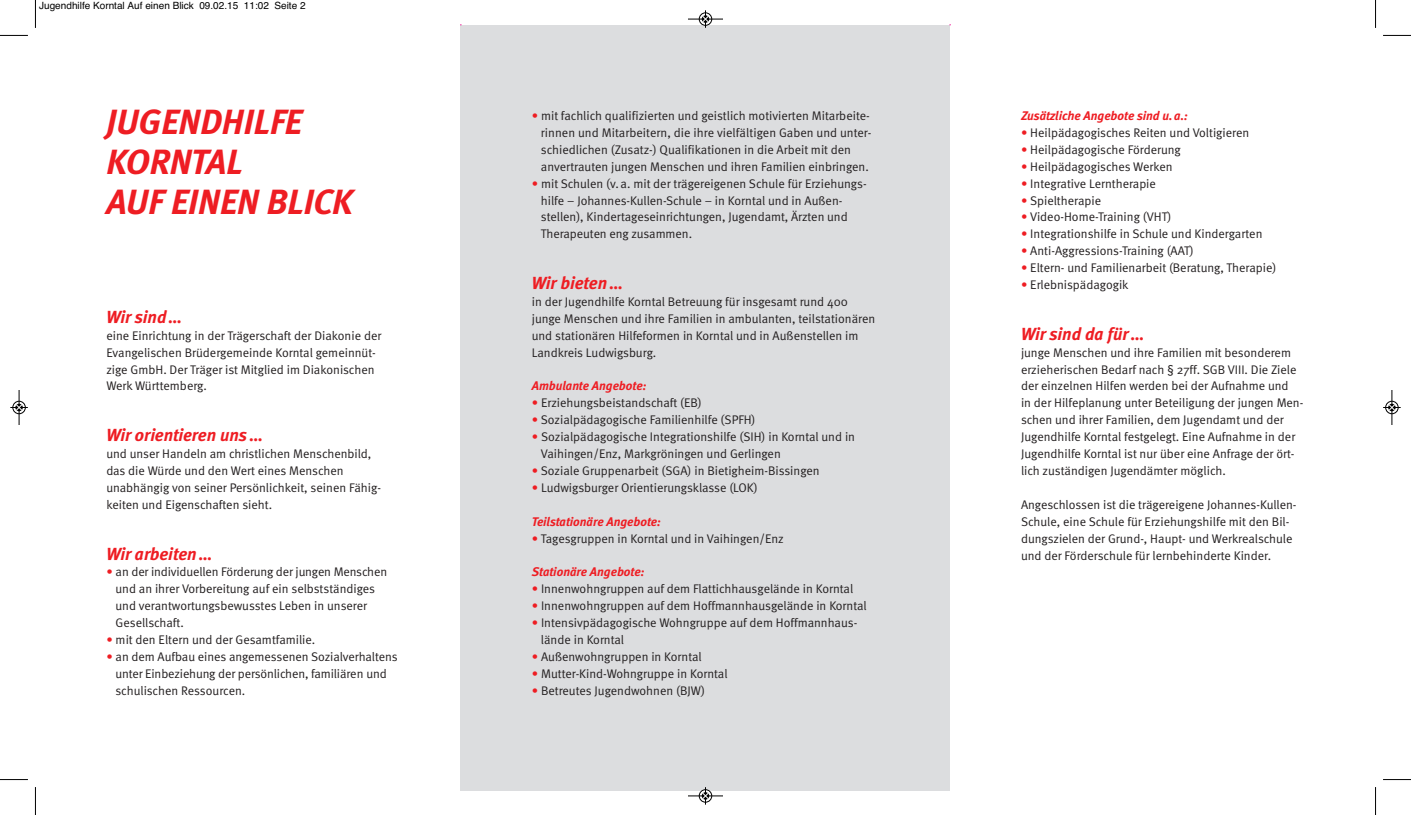
<style>
.page{position:relative;width:1411px;height:815px;background:#fff}
.page>*{position:absolute;margin:0;border:0;box-sizing:border-box;transform-origin:0 0}
.t1{font:italic 35px/40px "Meta Bold LF";color:#ee1d23}
.t2{font:italic 17.5px "Meta Bold LF";color:#ee1d23}
.t3{font:12.5px/16.9px "Meta Normal";color:#231f20}
.t4{font:italic 12.5px "Meta Bold LF";color:#ee1d23}
.t5{font:10px "Helvetica";color:#000}
.s1{color:#ee1d23}
</style>
<div class="page">
<div style="left:461px;top:25px;width:489px;height:765px;background:#dcdddf"></div>
<svg style="left:35px;top:0;width:1px;height:28px"></svg>
<svg style="left:0;top:35px;width:28px;height:1px"></svg>
<svg style="left:1375px;top:0;width:1px;height:28px"></svg>
<svg style="left:1383px;top:35px;width:27px;height:1px"></svg>
<svg style="left:35px;top:787px;width:1px;height:28px"></svg>
<svg style="left:0;top:779px;width:28px;height:1px"></svg>
<svg style="left:1375px;top:787px;width:1px;height:28px"></svg>
<svg style="left:1383px;top:779px;width:27px;height:1px"></svg>
<div style="left:698px;top:12px;width:14px;height:14px;border:1px solid #fff;border-radius:50%"></div>
<hr style="left:688px;top:19px;width:35px;height:1px;background:#000">
<div style="left:699px;top:13px;width:13px;height:12px;border:1px solid #000;border-radius:50%"></div>
<svg style="left:702px;top:10px;width:6px;height:18px"></svg>
<div style="left:698px;top:789px;width:14px;height:14px;border:1px solid #fff;border-radius:50%"></div>
<hr style="left:688px;top:796px;width:35px;height:1px;background:#000">
<div style="left:699px;top:789px;width:13px;height:13px;border:1px solid #000;border-radius:50%"></div>
<svg style="left:702px;top:787px;width:6px;height:18px"></svg>
<div style="left:12px;top:401px;width:14px;height:13px;border:1px solid #fff;border-radius:50%"></div>
<hr style="left:19px;top:390px;width:1px;height:35px;background:#000">
<div style="left:13px;top:401px;width:12px;height:13px;border:1px solid #000;border-radius:50%"></div>
<svg style="left:10px;top:404px;width:18px;height:7px"></svg>
<hr style="left:1391px;top:390px;width:1px;height:35px;background:#000">
<div style="left:1385px;top:401px;width:13px;height:13px;border:1px solid #000;border-radius:50%"></div>
<svg style="left:1383px;top:404px;width:17px;height:7px"></svg>
<p class="t5" style="left:39px;top:2px;width:268px">Jugendhilfe Korntal Auf einen Blick 09.02.15 11:02 Seite 2</p>
<h1 class="t1" style="left:106px;top:104px;width:248px">JUGENDHILFE<br>KORNTAL<br>AUF EINEN BLICK</h1>
<h2 class="t2" style="left:106px;top:310px;width:78px">Wir sind …</h2>
<p class="t3" style="left:106px;top:328px;width:276px">eine Einrichtung in der Trägerschaft der Diakonie der Evangelischen Brüdergemeinde Korntal gemeinnüt&shy;zige GmbH. Der Träger ist Mitglied im Diakonischen Werk Württemberg.</p>
<h2 class="t2" style="left:106px;top:428px;width:159px">Wir orientieren uns …</h2>
<p class="t3" style="left:106px;top:446px;width:276px">und unser Handeln am christlichen Menschenbild, das die Würde und den Wert eines Menschen unabhängig von seiner Persönlichkeit, seinen Fähig&shy;keiten und Eigenschaften sieht.</p>
<h2 class="t2" style="left:106px;top:546px;width:108px">Wir arbeiten …</h2>
<p class="t3" style="left:115px;top:565px;width:273px;text-indent:-9px"><span class="s1">•</span> an der individuellen Förderung der jungen Menschen und an ihrer Vorbereitung auf ein selbstständiges und verantwortungsbewusstes Leben in unserer Gesellschaft.</p>
<p class="t3" style="left:106px;top:632px;width:210px"><span class="s1">•</span> mit den Eltern und der Gesamtfamilie.</p>
<p class="t3" style="left:115px;top:649px;width:284px;text-indent:-9px"><span class="s1">•</span> an dem Aufbau eines angemessenen Sozialverhaltens unter Einbeziehung der persönlichen, familiären und schulischen Ressourcen.</p>
<p class="t3" style="left:541px;top:108px;width:332px;text-indent:-9px"><span class="s1">•</span> mit fachlich qualifizierten und geistlich motivierten Mitarbeite&shy;rinnen und Mitarbeitern, die ihre vielfältigen Gaben und unter&shy;schiedlichen (Zusatz-) Qualifikationen in die Arbeit mit den anvertrauten jungen Menschen und ihren Familien einbringen.</p>
<p class="t3" style="left:541px;top:176px;width:327px;text-indent:-9px"><span class="s1">•</span> mit Schulen (v. a. mit der trägereigenen Schule für Erziehungs&shy;hilfe – Johannes-Kullen-Schule – in Korntal und in Außen&shy;stellen), Kindertageseinrichtungen, Jugendamt, Ärzten und Therapeuten eng zusammen.</p>
<h2 class="t2" style="left:531px;top:276px;width:93px">Wir bieten …</h2>
<p class="t3" style="left:531px;top:294px;width:345px">in der Jugendhilfe Korntal Betreuung für insgesamt rund 400 junge Menschen und ihre Familien in ambulanten, teilstationären und stationären Hilfeformen in Korntal und in Außenstellen im Landkreis Ludwigsburg.</p>
<p class="t4" style="left:531px;top:381px;width:116px">Ambulante Angebote:</p>
<p class="t3" style="left:531px;top:396px;width:172px"><span class="s1">•</span> Erziehungsbeistandschaft (EB)</p>
<p class="t3" style="left:531px;top:412px;width:225px"><span class="s1">•</span> Sozialpädagogische Familienhilfe (SPFH)</p>
<p class="t3" style="left:541px;top:429px;width:316px;text-indent:-9px"><span class="s1">•</span> Sozialpädagogische Integrationshilfe (SIH) in Korntal und in<br>Vaihingen/Enz, Markgröningen und Gerlingen</p>
<p class="t3" style="left:531px;top:463px;width:289px"><span class="s1">•</span> Soziale Gruppenarbeit (SGA) in Bietigheim-Bissingen</p>
<p class="t3" style="left:531px;top:480px;width:227px"><span class="s1">•</span> Ludwigsburger Orientierungsklasse (LOK)</p>
<p class="t4" style="left:531px;top:516px;width:131px">Teilstationäre Angebote:</p>
<p class="t3" style="left:531px;top:531px;width:253px"><span class="s1">•</span> Tagesgruppen in Korntal und in Vaihingen/Enz</p>
<p class="t4" style="left:531px;top:567px;width:114px">Stationäre Angebote:</p>
<p class="t3" style="left:531px;top:582px;width:323px"><span class="s1">•</span> Innenwohngruppen auf dem Flattichhausgelände in Korntal</p>
<p class="t3" style="left:531px;top:598px;width:336px"><span class="s1">•</span> Innenwohngruppen auf dem Hoffmannhausgelände in Korntal</p>
<p class="t3" style="left:541px;top:615px;width:318px;text-indent:-9px"><span class="s1">•</span> Intensivpädagogische Wohngruppe auf dem Hoffmannhaus&shy;lände in Korntal</p>
<p class="t3" style="left:531px;top:649px;width:171px"><span class="s1">•</span> Außenwohngruppen in Korntal</p>
<p class="t3" style="left:531px;top:666px;width:197px"><span class="s1">•</span> Mutter-Kind-Wohngruppe in Korntal</p>
<p class="t3" style="left:531px;top:683px;width:175px"><span class="s1">•</span> Betreutes Jugendwohnen (BJW)</p>
<p class="t4" style="left:1020px;top:111px;width:168px">Zusätzliche Angebote sind u. a.:</p>
<p class="t3" style="left:1020px;top:125px;width:230px"><span class="s1">•</span> Heilpädagogisches Reiten und Voltigieren</p>
<p class="t3" style="left:1020px;top:142px;width:161px"><span class="s1">•</span> Heilpädagogische Förderung</p>
<p class="t3" style="left:1020px;top:159px;width:153px"><span class="s1">•</span> Heilpädagogisches Werken</p>
<p class="t3" style="left:1020px;top:176px;width:136px"><span class="s1">•</span> Integrative Lerntherapie</p>
<p class="t3" style="left:1020px;top:193px;width:82px"><span class="s1">•</span> Spieltherapie</p>
<p class="t3" style="left:1020px;top:210px;width:152px"><span class="s1">•</span> Video-Home-Training (VHT)</p>
<p class="t3" style="left:1020px;top:226px;width:243px"><span class="s1">•</span> Integrationshilfe in Schule und Kindergarten</p>
<p class="t3" style="left:1020px;top:243px;width:174px"><span class="s1">•</span> Anti-Aggressions-Training (AAT)</p>
<p class="t3" style="left:1020px;top:260px;width:257px"><span class="s1">•</span> Eltern- und Familienarbeit (Beratung, Therapie)</p>
<p class="t3" style="left:1020px;top:277px;width:109px"><span class="s1">•</span> Erlebnispädagogik</p>
<h2 class="t2" style="left:1020px;top:327px;width:125px">Wir sind da für …</h2>
<p class="t3" style="left:1020px;top:345px;width:284px">junge Menschen und ihre Familien mit besonderem erzieherischen Bedarf nach § 27ff. SGB VIII. Die Ziele der einzelnen Hilfen werden bei der Aufnahme und<br>in der Hilfeplanung unter Beteiligung der jungen Men&shy;schen und ihrer Familien, dem Jugendamt und der Jugendhilfe Korntal festgelegt. Eine Aufnahme in der Jugendhilfe Korntal ist nur über eine Anfrage der ört&shy;lich zuständigen Jugendämter möglich.</p>
<p class="t3" style="left:1020px;top:497px;width:277px">Angeschlossen ist die trägereigene Johannes-Kullen-Schule, eine Schule für Erziehungshilfe mit den Bil&shy;dungszielen der Grund-, Haupt- und Werkrealschule und der Förderschule für lernbehinderte Kinder.</p>
</div>
